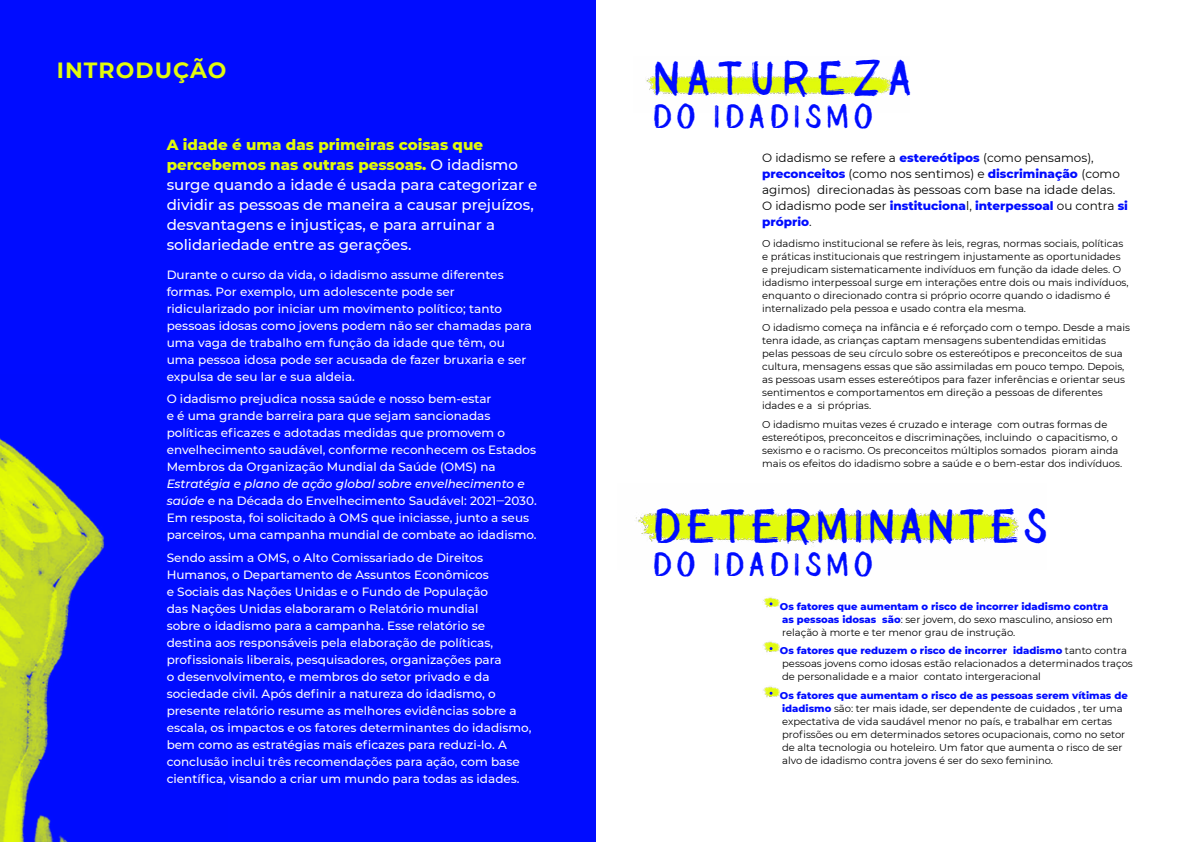
<style>
.page{position:relative;width:1191px;height:842px;background:#fff}
.page>*{position:absolute;margin:0;border:0;box-sizing:border-box;transform-origin:0 0}
.ladillo_gran{font:48px "NCD";letter-spacing:.05em;color:#000cff}
.ladillo_gran-2{font:48px "NCD";letter-spacing:.1em;color:#000cff}
.ladillo_gran-3{font:33px "NCD";letter-spacing:.1em;color:#000cff}
.TITLE_1{font:700 22px "Montserrat";letter-spacing:.05em;color:#e2fb0c}
.destacat{font:500 15px/20px "Montserrat";color:#fff}
.text{font:500 12px/17px "Montserrat";color:#fff}
.destacat-2{font:12px/16px "Montserrat";color:#000}
.text-2{font:10px/13px "Montserrat";color:#000}
.s1{font-weight:800;color:#e2fb0c}
.s2{font-style:italic}
.s3{font-weight:800;color:#000cff}
</style>
<div class="page">
<div style="left:0;top:0;width:595px;height:842px;background:#000cff"></div>
<img style="left:0;top:438px;width:104px;height:404px">
<img style="left:645px;top:75px;width:247px;height:21px">
<img style="left:636px;top:512px;width:383px;height:34px">
<img style="left:771px;top:597px;width:9px;height:10px">
<img style="left:763px;top:597px;width:8px;height:11px">
<svg style="left:763px;top:641px;width:17px;height:11px"></svg>
<svg style="left:763px;top:686px;width:17px;height:11px"></svg>
<p class="TITLE_1" style="left:57px;top:54px;width:171px">INTRODUÇÃO</p>
<p class="destacat" style="left:167px;top:134px;width:372px"><span class="s1">A idade é uma das primeiras coisas que percebemos nas outras pessoas.</span> O idadismo surge quando a idade é usada para categorizar e dividir as pessoas de maneira a causar prejuízos, desvantagens e injustiças, e para arruinar a solidariedade entre as gerações.</p>
<p class="text" style="left:167px;top:265px;width:367px">Durante o curso da vida, o idadismo assume diferentes formas. Por exemplo, um adolescente pode ser ridicularizado por iniciar um movimento político; tanto pessoas idosas como jovens podem não ser chamadas para uma vaga de trabalho em função da idade que têm, ou uma pessoa idosa pode ser acusada de fazer bruxaria e ser expulsa de seu lar e sua aldeia.</p>
<p class="text" style="left:167px;top:390px;width:371px">O idadismo prejudica nossa saúde e nosso bem-estar<br>e é uma grande barreira para que sejam sancionadas políticas eficazes e adotadas medidas que promovem o envelhecimento saudável, conforme reconhecem os Estados Membros da Organização Mundial da Saúde (OMS) na <span class="s2">Estratégia e plano de ação global sobre envelhecimento e saúde</span> e na Década do Envelhecimento Saudável: 2021‒2030.<br>Em resposta, foi solicitado à OMS que iniciasse, junto a seus parceiros, uma campanha mundial de combate ao idadismo.</p>
<p class="text" style="left:167px;top:549px;width:366px">Sendo assim a OMS, o Alto Comissariado de Direitos Humanos, o Departamento de Assuntos Econômicos<br>e Sociais das Nações Unidas e o Fundo de População<br>das Nações Unidas elaboraram o Relatório mundial<br>sobre o idadismo para a campanha. Esse relatório se destina aos responsáveis pela elaboração de políticas, profissionais liberais, pesquisadores, organizações para<br>o desenvolvimento, e membros do setor privado e da sociedade civil. Após definir a natureza do idadismo, o presente relatório resume as melhores evidências sobre a escala, os impactos e os fatores determinantes do idadismo, bem como as estratégias mais eficazes para reduzi-lo. A conclusão inclui três recomendações para ação, com base científica, visando a criar um mundo para todas as idades.</p>
<p class="ladillo_gran-2" style="left:652px;top:51px;width:262px">NATUREZA</p>
<p class="ladillo_gran-3" style="left:652px;top:98px;width:223px">DO IDADISMO</p>
<p class="destacat-2" style="left:762px;top:149px;width:367px">O idadismo se refere a <span class="s3">estereótipos</span> (como pensamos), <span class="s3">preconceitos</span> (como nos sentimos) e <span class="s3">discriminação</span> (como agimos) direcionadas às pessoas com base na idade delas.<br>O idadismo pode ser <span class="s3">instituciona</span>l, <span class="s3">interpessoal</span> ou contra <span class="s3">si próprio</span>.</p>
<p class="text-2" style="left:762px;top:237px;width:368px">O idadismo institucional se refere às leis, regras, normas sociais, políticas e práticas institucionais que restringem injustamente as oportunidades e prejudicam sistematicamente indivíduos em função da idade deles. O idadismo interpessoal surge em interações entre dois ou mais indivíduos, enquanto o direcionado contra si próprio ocorre quando o idadismo é internalizado pela pessoa e usado contra ela mesma.</p>
<p class="text-2" style="left:762px;top:320px;width:369px">O idadismo começa na infância e é reforçado com o tempo. Desde a mais tenra idade, as crianças captam mensagens subentendidas emitidas pelas pessoas de seu círculo sobre os estereótipos e preconceitos de sua cultura, mensagens essas que são assimiladas em pouco tempo. Depois, as pessoas usam esses estereótipos para fazer inferências e orientar seus sentimentos e comportamentos em direção a pessoas de diferentes idades e a si próprias.</p>
<p class="text-2" style="left:762px;top:417px;width:361px">O idadismo muitas vezes é cruzado e interage com outras formas de estereótipos, preconceitos e discriminações, incluindo o capacitismo, o sexismo e o racismo. Os preconceitos múltiplos somados pioram ainda mais os efeitos do idadismo sobre a saúde e o bem-estar dos indivíduos.</p>
<p class="ladillo_gran" style="left:652px;top:499px;width:398px">DETERMINANTES</p>
<p class="ladillo_gran-3" style="left:652px;top:546px;width:223px">DO IDADISMO</p>
<p class="text-2" style="left:780px;top:599px;width:334px"><span class="s3">Os fatores que aumentam o risco de incorrer idadismo contra as pessoas idosas são</span>: ser jovem, do sexo masculino, ansioso em relação à morte e ter menor grau de instrução.</p>
<p class="text-2" style="left:780px;top:644px;width:354px"><span class="s3">Os fatores que reduzem o risco de incorrer idadismo</span> tanto contra pessoas jovens como idosas estão relacionados a determinados traços de personalidade e a maior contato intergeracional</p>
<p class="text-2" style="left:780px;top:688px;width:349px"><span class="s3">Os fatores que aumentam o risco de as pessoas serem vítimas de idadismo</span> são: ter mais idade, ser dependente de cuidados , ter uma expectativa de vida saudável menor no país, e trabalhar em certas profissões ou em determinados setores ocupacionais, como no setor de alta tecnologia ou hoteleiro. Um fator que aumenta o risco de ser alvo de idadismo contra jovens é ser do sexo feminino.</p>
</div>
